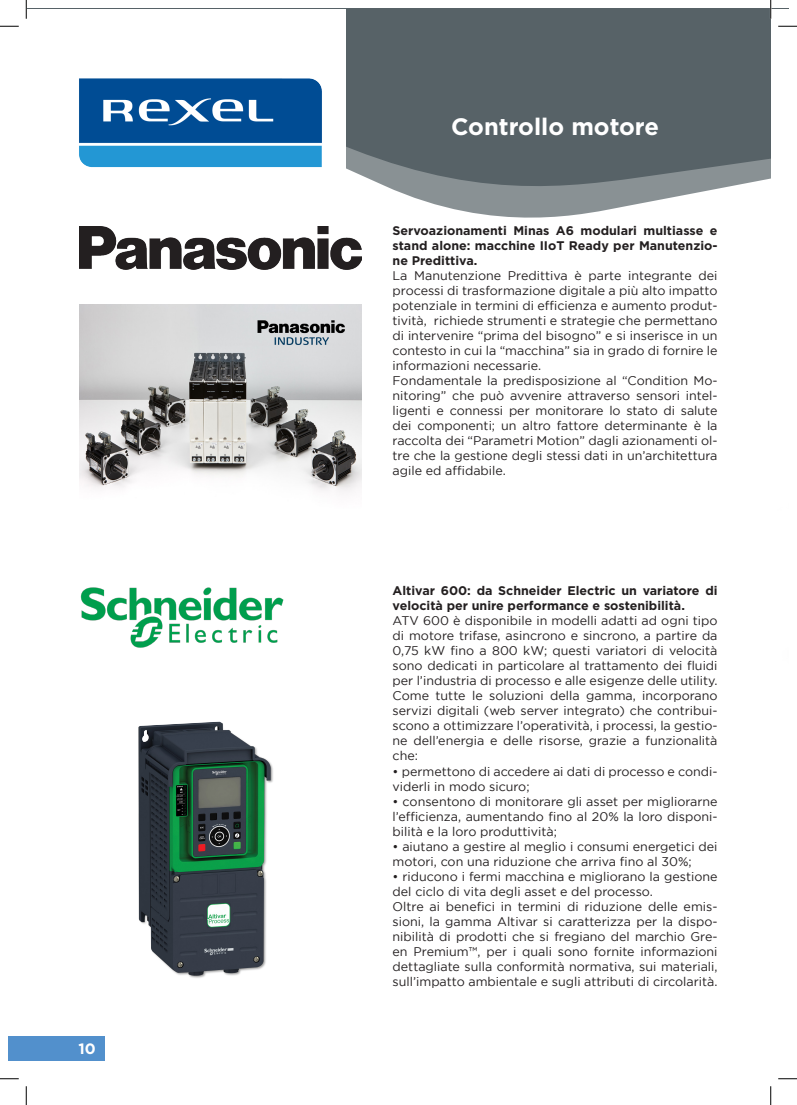
<style>
.page{position:relative;width:797px;height:1105px;background:#fff}
.page>*{position:absolute;margin:0;border:0;box-sizing:border-box;transform-origin:0 0}
.t1{font:700 23.75px "Gotham";color:#fff}
.t2{font:700 15px "Gotham";color:#fff}
.t3{font:12.5px/15px "Gotham";color:#231f20;text-align:justify}
.t4{font:700 12.5px/15px "Gotham";color:#231f20;text-align:justify}
</style>
<div class="page">
<svg style="left:431px;top:203px;width:211px;height:15px;fill:#899194"></svg>
<svg style="left:346px;top:9px;width:424px;height:194px;background:#626d71"></svg>
<img style="left:79px;top:78px;width:243px;height:90px">
<img style="left:79px;top:304px;width:282px;height:188px">
<img style="left:79px;top:226px;width:282px;height:43px">
<img style="left:80px;top:587px;width:204px;height:61px">
<img style="left:138px;top:721px;width:135px;height:257px">
<div style="left:9px;top:1036px;width:96px;height:25px;background:#5290cc"></div>
<svg style="left:0;top:25px;width:19px;height:2px"></svg>
<svg style="left:0;top:1078px;width:19px;height:1px"></svg>
<svg style="left:778px;top:1078px;width:19px;height:1px"></svg>
<svg style="left:25px;top:0;width:2px;height:19px"></svg>
<svg style="left:25px;top:1086px;width:2px;height:19px"></svg>
<svg style="left:770px;top:0;width:27px;height:179px"></svg>
<svg style="left:770px;top:1086px;width:1px;height:19px"></svg>
<p class="t2" style="left:79px;top:1040px;width:19px">10</p>
<p class="t1" style="left:451px;top:113px;width:210px">Controllo motore</p>
<p class="t4" style="left:392px;top:223px;width:326px">Servoazionamenti Minas A6 modulari multiasse e stand alone: macchine IIoT Ready per Manutenzio&shy;ne Predittiva.</p>
<p class="t3" style="left:392px;top:268px;width:326px">La Manutenzione Predittiva è parte integrante dei processi di trasformazione digitale a più alto impatto potenziale in termini di efficienza e aumento produt&shy;tività, richiede strumenti e strategie che permettano di intervenire “prima del bisogno” e si inserisce in un contesto in cui la “macchina” sia in grado di fornire le informazioni necessarie.</p>
<p class="t3" style="left:392px;top:373px;width:326px">Fondamentale la predisposizione al “Condition Mo&shy;nitoring” che può avvenire attraverso sensori intel&shy;ligenti e connessi per monitorare lo stato di salute dei componenti; un altro fattore determinante è la raccolta dei “Parametri Motion” dagli azionamenti ol&shy;tre che la gestione degli stessi dati in un’architettura agile ed affidabile.</p>
<p class="t4" style="left:392px;top:583px;width:326px">Altivar 600: da Schneider Electric un variatore di velocità per unire performance e sostenibilità.</p>
<p class="t3" style="left:392px;top:613px;width:326px">ATV 600 è disponibile in modelli adatti ad ogni tipo di motore trifase, asincrono e sincrono, a partire da 0,75 kW fino a 800 kW; questi variatori di velocità sono dedicati in particolare al trattamento dei fluidi per l’industria di processo e alle esigenze delle utility.</p>
<p class="t3" style="left:392px;top:688px;width:326px">Come tutte le soluzioni della gamma, incorporano servizi digitali (web server integrato) che contribui&shy;scono a ottimizzare l’operatività, i processi, la gestio&shy;ne dell’energia e delle risorse, grazie a funzionalità che:</p>
<p class="t3" style="left:392px;top:763px;width:326px">• permettono di accedere ai dati di processo e condi&shy;viderli in modo sicuro;</p>
<p class="t3" style="left:392px;top:793px;width:326px">• consentono di monitorare gli asset per migliorarne l’efficienza, aumentando fino al 20% la loro disponi&shy;bilità e la loro produttività;</p>
<p class="t3" style="left:392px;top:838px;width:326px">• aiutano a gestire al meglio i consumi energetici dei motori, con una riduzione che arriva fino al 30%;</p>
<p class="t3" style="left:392px;top:868px;width:326px">• riducono i fermi macchina e migliorano la gestione del ciclo di vita degli asset e del processo.</p>
<p class="t3" style="left:392px;top:898px;width:326px">Oltre ai benefici in termini di riduzione delle emis&shy;sioni, la gamma Altivar si caratterizza per la dispo&shy;nibilità di prodotti che si fregiano del marchio Gre&shy;en Premium™, per i quali sono fornite informazioni dettagliate sulla conformità normativa, sui materiali, sull’impatto ambientale e sugli attributi di circolarità.</p>
</div>
